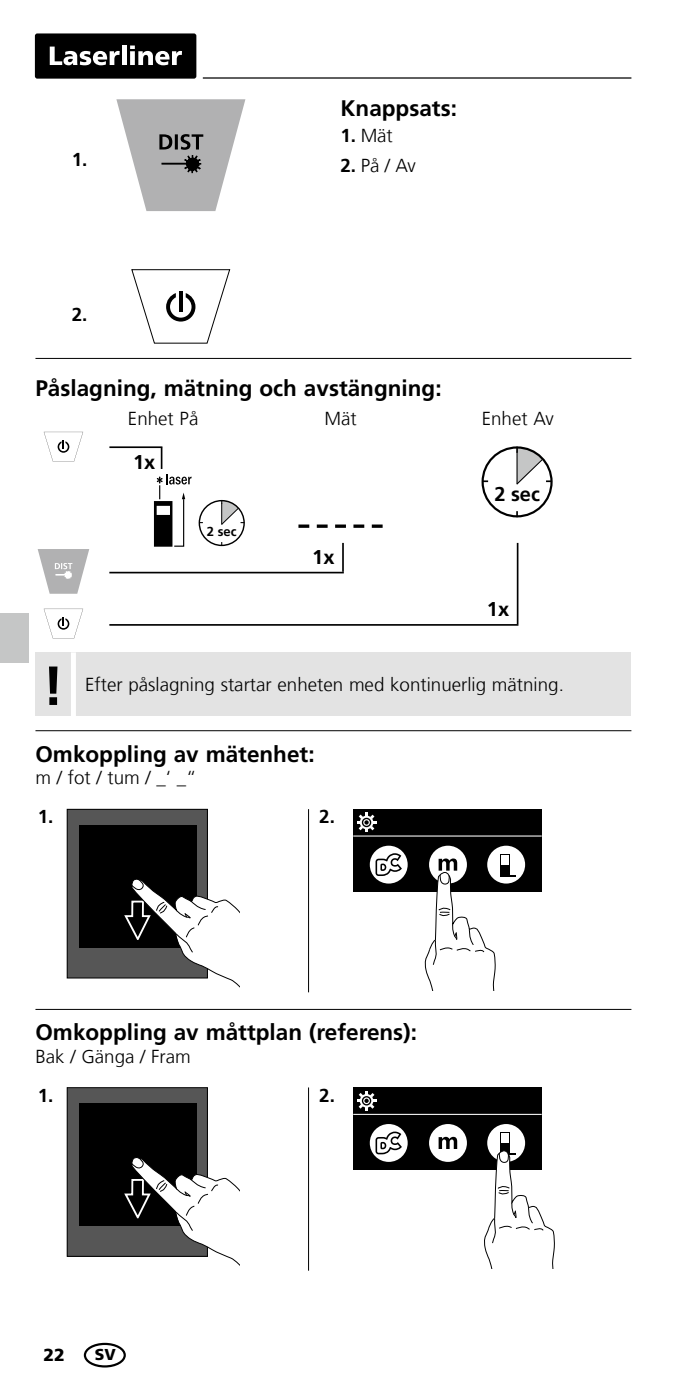
<style>
.page{position:relative;width:674px;height:1397px;background:#fff}
.page>*{position:absolute;margin:0;border:0;box-sizing:border-box;transform-origin:0 0}
.t1{font:700 55px "Frutiger LT Com";color:#000}
.t2{font:700 22.5px "Frutiger LT Com";color:#000}
.t3{font:700 20px "Frutiger LT Com";color:#000}
.t4{font:300 18.75px "Frutiger LT Com";color:#000}
.t5{font:700 18.75px "Frutiger LT Com";color:#000}
.t6{font:900 17.5px "Frutiger LT Com";color:#000}
.t7{font:900 15.75px "Frutiger LT Com";color:#000}
.t8{font:700 13px "Frutiger LT Com";color:#000}
.s1{font-weight:700}
</style>
<div class="page">
<div style="left:35px;top:33px;width:161px;height:46px;background:#000;border-radius:2px"></div>
<svg style="left:50px;top:47px;width:70px;height:18px"></svg>
<hr style="left:122px;top:45px;width:4px;height:20px;background:#fff">
<svg style="left:130px;top:45px;width:52px;height:20px"></svg>
<hr style="left:203px;top:77px;width:428px;height:2px;background:#000">
<div style="left:481px;top:446px;width:71px;height:71px;border:2px solid #000;border-radius:50%"></div>
<svg style="left:482px;top:480px;width:6px;height:2px"></svg>
<svg style="left:515px;top:446px;width:36px;height:39px"></svg>
<hr style="left:109px;top:571px;width:234px;height:2px;background:#000">
<hr style="left:109px;top:624px;width:409px;height:1px;background:#000">
<svg style="left:342px;top:543px;width:1px;height:28px"></svg>
<hr style="left:516px;top:543px;width:2px;height:81px;background:#000">
<hr style="left:109px;top:446px;width:53px;height:2px;background:#000">
<div style="left:198px;top:500px;width:47px;height:46px;border:1px solid #000;border-radius:50%"></div>
<svg style="left:220px;top:500px;width:24px;height:25px"></svg>
<svg style="left:298px;top:524px;width:84px;height:3px"></svg>
<svg style="left:44px;top:432px;width:39px;height:29px"></svg>
<svg style="left:44px;top:608px;width:39px;height:30px"></svg>
<svg style="left:38px;top:549px;width:51px;height:44px"></svg>
<svg style="left:154px;top:447px;width:37px;height:100px"></svg>
<hr style="left:35px;top:730px;width:596px;height:1px;background:#000">
<hr style="left:35px;top:358px;width:596px;height:1px;background:#000">
<div style="left:67px;top:809px;width:140px;height:168px;background:#565656"></div>
<div style="left:67px;top:809px;width:140px;height:169px;border:1px solid #000"></div>
<div style="left:79px;top:825px;width:117px;height:122px;background:#000"></div>
<svg style="left:123px;top:857px;width:117px;height:131px"></svg>
<div style="left:353px;top:809px;width:188px;height:82px;background:#000"></div>
<div style="left:369px;top:845px;width:38px;height:38px;background:#fff;border-radius:50%"></div>
<div style="left:429px;top:845px;width:37px;height:38px;background:#fff;border-radius:50%"></div>
<div style="left:487px;top:845px;width:38px;height:38px;background:#fff;border-radius:50%"></div>
<div style="left:499px;top:853px;width:10px;height:23px;background:#000"></div>
<div style="left:501px;top:855px;width:7px;height:9px;background:#fff"></div>
<svg style="left:375px;top:853px;width:26px;height:22px"></svg>
<hr style="left:353px;top:835px;width:188px;height:1px;background:#fff">
<svg style="left:357px;top:812px;width:19px;height:20px"></svg>
<svg style="left:424px;top:858px;width:71px;height:131px"></svg>
<hr style="left:308px;top:809px;width:1px;height:183px;background:#000">
<div style="left:35px;top:652px;width:596px;height:64px;background:#e3e3e3"></div>
<div style="left:71px;top:652px;width:5px;height:64px;background:#fff"></div>
<hr style="left:35px;top:1008px;width:596px;height:1px;background:#000">
<div style="left:67px;top:1087px;width:140px;height:169px;background:#565656"></div>
<div style="left:67px;top:1087px;width:140px;height:169px;border:1px solid #000"></div>
<div style="left:79px;top:1103px;width:117px;height:122px;background:#000"></div>
<svg style="left:123px;top:1135px;width:117px;height:131px"></svg>
<div style="left:353px;top:1087px;width:188px;height:82px;background:#000"></div>
<div style="left:369px;top:1123px;width:38px;height:38px;background:#fff;border-radius:50%"></div>
<div style="left:429px;top:1123px;width:37px;height:38px;background:#fff;border-radius:50%"></div>
<div style="left:487px;top:1123px;width:38px;height:38px;background:#fff;border-radius:50%"></div>
<svg style="left:438px;top:1136px;width:19px;height:12px"></svg>
<svg style="left:500px;top:1132px;width:9px;height:11px"></svg>
<div style="left:501px;top:1133px;width:7px;height:9px;background:#fff"></div>
<svg style="left:375px;top:1131px;width:26px;height:23px"></svg>
<hr style="left:353px;top:1113px;width:188px;height:1px;background:#fff">
<svg style="left:357px;top:1091px;width:19px;height:19px"></svg>
<svg style="left:483px;top:1143px;width:72px;height:125px"></svg>
<hr style="left:308px;top:1087px;width:1px;height:183px;background:#000">
<div style="left:84px;top:1342px;width:42px;height:25px;border:2px solid #000;border-radius:50%"></div>
<svg style="left:116px;top:99px;width:129px;height:112px"></svg>
<svg style="left:131px;top:269px;width:99px;height:75px"></svg>
<hr style="left:179px;top:291px;width:4px;height:21px;background:#000">
<div style="left:0;top:613px;width:28px;height:49px;background:#c5c6c6"></div>
<p class="t5" style="left:72px;top:148px;width:17px">1.</p>
<p class="t5" style="left:72px;top:303px;width:17px">2.</p>
<p class="t2" style="left:340px;top:95px;width:118px">Knappsats:</p>
<p class="t4" style="left:340px;top:125px;width:54px"><span class="s1">1.</span> Mät</p>
<p class="t4" style="left:340px;top:154px;width:77px"><span class="s1">2.</span> På / Av</p>
<p class="t2" style="left:35px;top:374px;width:407px">Påslagning, mätning och avstängning:</p>
<p class="t4" style="left:128px;top:408px;width:72px">Enhet På</p>
<p class="t4" style="left:324px;top:408px;width:34px">Mät</p>
<p class="t4" style="left:481px;top:408px;width:74px">Enhet Av</p>
<h1 class="t1" style="left:42px;top:653px;width:23px">!</h1>
<p class="t3" style="left:133px;top:450px;width:24px">1x</p>
<p class="t8" style="left:207px;top:523px;width:31px">2 sec</p>
<p class="t3" style="left:312px;top:545px;width:24px">1x</p>
<p class="t3" style="left:494px;top:482px;width:47px">2 sec</p>
<p class="t3" style="left:486px;top:597px;width:24px">1x</p>
<p class="t4" style="left:85px;top:674px;width:480px">Efter påslagning startar enheten med kontinuerlig mätning.</p>
<p class="t2" style="left:35px;top:740px;width:280px">Omkoppling av mätenhet:</p>
<p class="t4" style="left:35px;top:766px;width:163px">m / fot / tum / _‘ _“</p>
<p class="t5" style="left:38px;top:805px;width:17px">1.</p>
<p class="t5" style="left:319px;top:805px;width:17px">2.</p>
<p class="t2" style="left:35px;top:1018px;width:383px">Omkoppling av måttplan (referens):</p>
<p class="t4" style="left:35px;top:1045px;width:157px">Bak / Gänga / Fram</p>
<p class="t5" style="left:38px;top:1083px;width:17px">1.</p>
<p class="t5" style="left:319px;top:1083px;width:17px">2.</p>
<p class="t6" style="left:44px;top:1343px;width:23px">22</p>
<p class="t7" style="left:95px;top:1344px;width:23px">SV</p>
</div>
